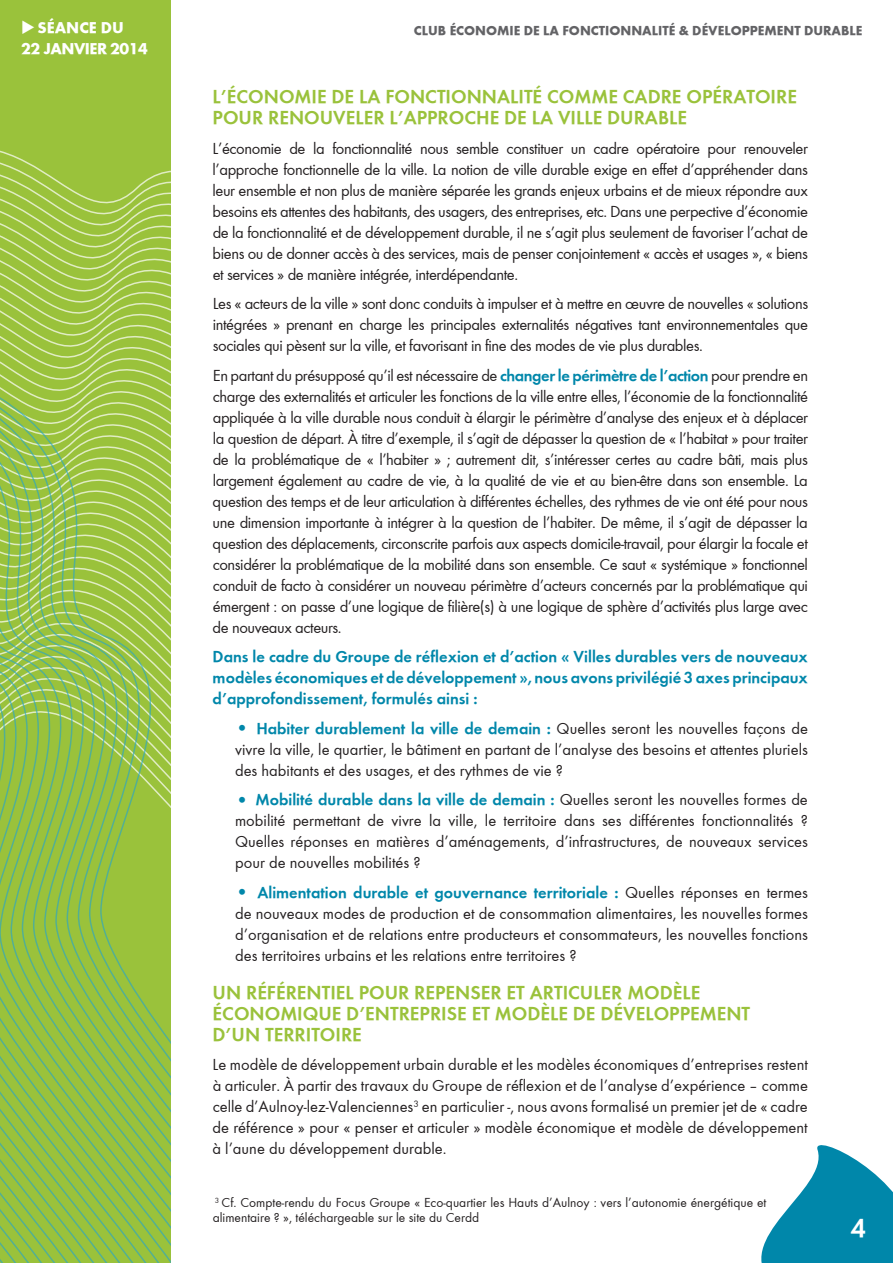
<style>
.page{position:relative;width:893px;height:1263px;background:#fff}
.page>*{position:absolute;margin:0;border:0;box-sizing:border-box;transform-origin:0 0}
.t1{font:700 27px "Function";color:#fff}
.t2{font:700 19.5px/21px "Function";color:#9ac23b}
.t3{font:16.5px/21px "Function";color:#231f20;text-align:justify}
.t4{font:700 16.5px/21px "Function";color:#0087aa;text-align:justify}
.t5{font:16.2px "Function LH Heavy";letter-spacing:-.03em;color:#fff}
.t6{font:13.5px/15px "Function";color:#231f20}
.t7{font:13.5px "Function LH Heavy";color:#636366}
.s1{font-weight:700;color:#0087aa}
.s2{font-size:21px;color:#0087aa}
</style>
<div class="page">
<svg style="left:761px;top:1145px;width:132px;height:118px"></svg>
<svg style="left:0;top:0;width:170px;height:1263px;background:#99c34a"></svg>
<p class="t5" style="left:21px;top:18px;width:104px">◆SÉANCE DU</p>
<p class="t7" style="left:414px;top:22px;width:449px">CLUB ÉCONOMIE DE LA FONCTIONNALITÉ &amp; DÉVELOPPEMENT DURABLE</p>
<p class="t5" style="left:21px;top:39px;width:128px">22 JANVIER 2014</p>
<p class="t2" style="left:213px;top:86px;width:586px">L’économie de la fonctionnalité comme cadre opératoire pour renouveler l’approche de la ville durable</p>
<p class="t3" style="left:212px;top:138px;width:597px">L’économie de la fonctionnalité nous semble constituer un cadre opératoire pour renouveler l’approche fonctionnelle de la ville. La notion de ville durable exige en effet d’appréhender dans leur ensemble et non plus de manière séparée les grands enjeux urbains et de mieux répondre aux besoins ets attentes des habitants, des usagers, des entreprises, etc. Dans une perpective d’économie de la fonctionnalité et de développement durable, il ne s’agit plus seulement de favoriser l’achat de biens ou de donner accès à des services, mais de penser conjointement « accès et usages », « biens et services » de manière intégrée, interdépendante.</p>
<p class="t3" style="left:213px;top:293px;width:597px">Les « acteurs de la ville » sont donc conduits à impulser et à mettre en œuvre de nouvelles « solutions intégrées » prenant en charge les principales externalités négatives tant environnementales que sociales qui pèsent sur la ville, et favorisant in fine des modes de vie plus durables.</p>
<p class="t3" style="left:213px;top:365px;width:597px">En partant du présupposé qu’il est nécessaire de <span class="s1">changer le périmètre de l’action</span> pour prendre en charge des externalités et articuler les fonctions de la ville entre elles, l’économie de la fonctionnalité appliquée à la ville durable nous conduit à élargir le périmètre d’analyse des enjeux et à déplacer la question de départ. à titre d’exemple, il s’agit de dépasser la question de « l’habitat » pour traiter de la problématique de « l’habiter » ; autrement dit, s’intéresser certes au cadre bâti, mais plus largement également au cadre de vie, à la qualité de vie et au bien-être dans son ensemble. La question des temps et de leur articulation à différentes échelles, des rythmes de vie ont été pour nous une dimension importante à intégrer à la question de l’habiter. De même, il s’agit de dépasser la question des déplacements, circonscrite parfois aux aspects domicile-travail, pour élargir la focale et considérer la problématique de la mobilité dans son ensemble. Ce saut « systémique » fonctionnel conduit de facto à considérer un nouveau périmètre d’acteurs concernés par la problématique qui émergent : on passe d’une logique de filière(s) à une logique de sphère d’activités plus large avec de nouveaux acteurs.</p>
<p class="t4" style="left:213px;top:646px;width:597px">Dans le cadre du Groupe de réflexion et d’action « Villes durables vers de nouveaux modèles économiques et de développement », nous avons privilégié 3 axes principaux d’approfondissement, formulés ainsi :</p>
<p class="t3" style="left:235px;top:718px;width:574px"><span class="s2">•</span> <span class="s1">Habiter durablement la ville de demain :</span> Quelles seront les nouvelles façons de vivre la ville, le quartier, le bâtiment en partant de l’analyse des besoins et attentes pluriels des habitants et des usages, et des rythmes de vie ?</p>
<p class="t3" style="left:235px;top:789px;width:574px"><span class="s2">•</span> <span class="s1">Mobilité durable dans la ville de demain :</span> Quelles seront les nouvelles formes de mobilité permettant de vivre la ville, le territoire dans ses différentes fonctionnalités ?<br>Quelles réponses en matières d’aménagements, d’infrastructures, de nouveaux services pour de nouvelles mobilités ?</p>
<p class="t3" style="left:235px;top:882px;width:574px"><span class="s2">•</span> <span class="s1">Alimentation durable et gouvernance territoriale :</span> Quelles réponses en termes de nouveaux modes de production et de consommation alimentaires, les nouvelles formes d’organisation et de relations entre producteurs et consommateurs, les nouvelles fonctions des territoires urbains et les relations entre territoires ?</p>
<p class="t2" style="left:213px;top:982px;width:539px">Un référentiel pour repenser et articuler modèle économique d’entreprise et modèle de développement d’un territoire</p>
<p class="t3" style="left:212px;top:1054px;width:597px">Le modèle de développement urbain durable et les modèles économiques d’entreprises restent à articuler. à partir des travaux du Groupe de réflexion et de l’analyse d’expérience – comme celle d’Aulnoy-lez-Valenciennes<sup>3</sup> en particulier -, nous avons formalisé un premier jet de « cadre de référence » pour « penser et articuler » modèle économique et modèle de développement à l’aune du développement durable.</p>
<p class="t6" style="left:213px;top:1195px;width:555px"><sup>3</sup> Cf. Compte-rendu du Focus Groupe « Eco-quartier les Hauts d’Aulnoy : vers l’autonomie énergétique et alimentaire ? », téléchargeable sur le site du Cerdd</p>
<h1 class="t1" style="left:850px;top:1212px;width:17px">4</h1>
</div>
